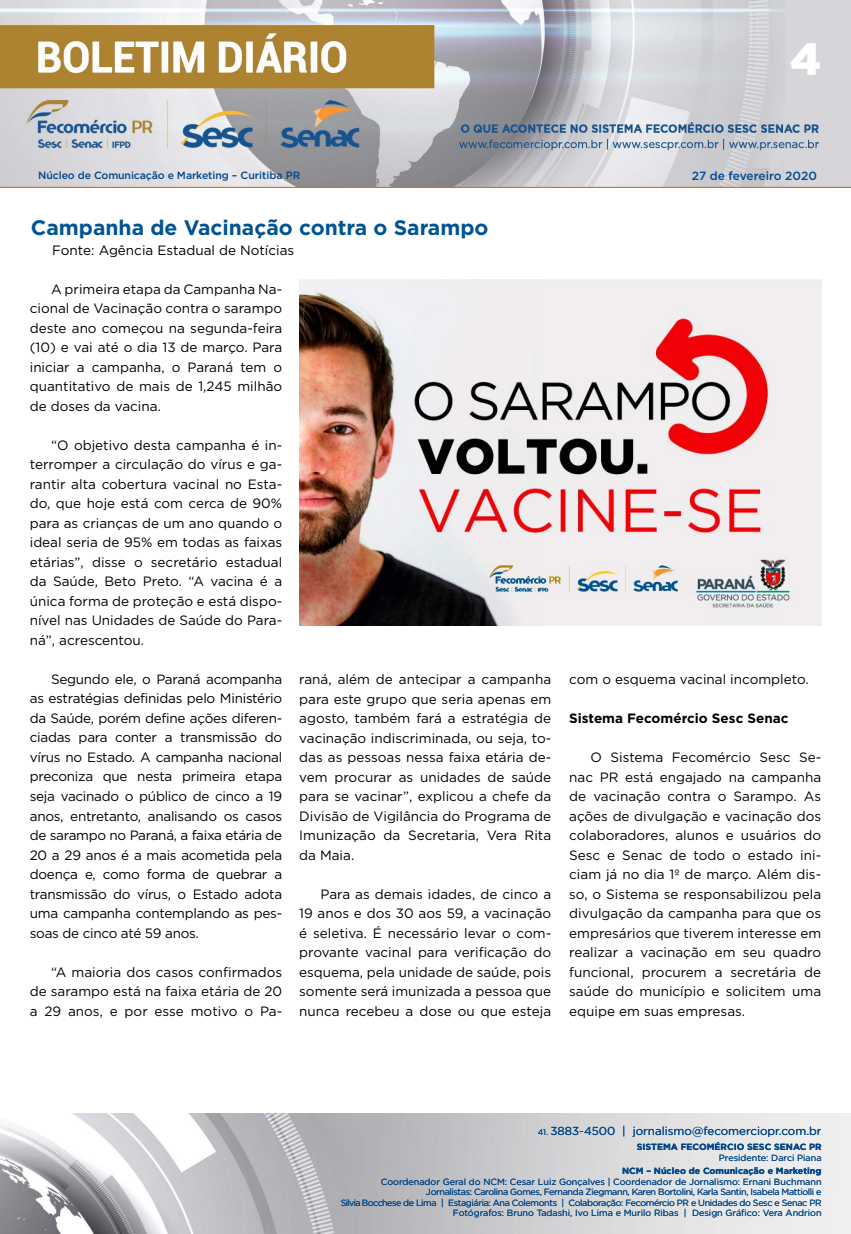
<style>
.page{position:relative;width:851px;height:1234px;background:#fff}
.page>*{position:absolute;margin:0;border:0;box-sizing:border-box;transform-origin:0 0}
.t1{font:900 45px "Gotham";color:#fff}
.t2{font:700 21px "Gotham";color:#005493}
.t3{font:13.5px/19.5px "Gotham";color:#000;text-align:justify}
.t4{font:700 13.5px "Gotham";color:#000}
.t5{font:500 11.85px "Gotham";letter-spacing:-.01em;color:#004a93}
.t6{font:11.55px "Gotham";color:#004587}
.t7{font:500 10.5px "Gotham";letter-spacing:-.01em;color:#004587}
.t8{font:9px/10.5px "Gotham";letter-spacing:-.04em;color:#004587;text-align:right}
.t9{font:700 9px "Gotham";color:#004587}
.t10{font:9px "Gotham";color:#004587}
.s1{font-size:8.25px}
</style>
<div class="page">
<img style="left:0;top:0;width:850px;height:188px">
<img style="left:0;top:1113px;width:850px;height:120px">
<img style="left:299px;top:279px;width:522px;height:346px">
<h1 class="t1" style="left:790px;top:28px;width:33px">4</h1>
<p class="t7" style="left:38px;top:168px;width:264px">Núcleo de Comunicação e Marketing – Curitiba PR</p>
<h2 class="t2" style="left:31px;top:214px;width:459px">Campanha de Vacinação contra o Sarampo</h2>
<p class="t3" style="left:52px;top:240px;width:243px">Fonte: Agência Estadual de Notícias</p>
<p class="t3" style="left:30px;top:279px;width:254px;text-indent:21px">A primeira etapa da Campanha Na&shy;cional de Vacinação contra o sarampo deste ano começou na segunda-feira (10) e vai até o dia 13 de março. Para iniciar a campanha, o Paraná tem o quantitativo de mais de 1,245 milhão de doses da vacina.</p>
<p class="t3" style="left:30px;top:435px;width:254px;text-indent:21px">“O objetivo desta campanha é in&shy;terromper a circulação do vírus e ga&shy;rantir alta cobertura vacinal no Esta&shy;do, que hoje está com cerca de 90% para as crianças de um ano quando o ideal seria de 95% em todas as faixas etárias”, disse o secretário estadual da Saúde, Beto Preto. “A vacina é a única forma de proteção e está dispo&shy;nível nas Unidades de Saúde do Para&shy;ná”, acrescentou.</p>
<p class="t3" style="left:30px;top:669px;width:254px;text-indent:21px">Segundo ele, o Paraná acompanha as estratégias definidas pelo Ministério da Saúde, porém define ações diferen&shy;ciadas para conter a transmissão do vírus no Estado. A campanha nacional preconiza que nesta primeira etapa seja vacinado o público de cinco a 19 anos, entretanto, analisando os casos de sarampo no Paraná, a faixa etária de 20 a 29 anos é a mais acometida pela doença e, como forma de quebrar a transmissão do vírus, o Estado adota uma campanha contemplando as pes&shy;soas de cinco até 59 anos.</p>
<p class="t3" style="left:30px;top:961px;width:254px;text-indent:21px">“A maioria dos casos confirmados de sarampo está na faixa etária de 20 a 29 anos, e por esse motivo o Pa-</p>
<p class="t3" style="left:299px;top:669px;width:253px">raná, além de antecipar a campanha para este grupo que seria apenas em agosto, também fará a estratégia de vacinação indiscriminada, ou seja, to&shy;das as pessoas nessa faixa etária de&shy;vem procurar as unidades de saúde para se vacinar”, explicou a chefe da Divisão de Vigilância do Programa de Imunização da Secretaria, Vera Rita da Maia.</p>
<p class="t3" style="left:299px;top:883px;width:253px;text-indent:21px">Para as demais idades, de cinco a 19 anos e dos 30 aos 59, a vacinação é seletiva. É necessário levar o com&shy;provante vacinal para verificação do esquema, pela unidade de saúde, pois somente será imunizada a pessoa que nunca recebeu a dose ou que esteja</p>
<p class="t5" style="left:691px;top:167px;width:127px">27 de fevereiro 2020</p>
<p class="t3" style="left:569px;top:669px;width:241px">com o esquema vacinal incompleto.</p>
<p class="t4" style="left:569px;top:709px;width:221px">Sistema Fecomércio Sesc Senac</p>
<p class="t3" style="left:569px;top:747px;width:253px;text-indent:21px">O Sistema Fecomércio Sesc Se&shy;nac PR está engajado na campanha de vacinação contra o Sarampo. As ações de divulgação e vacinação dos colaboradores, alunos e usuários do Sesc e Senac de todo o estado ini&shy;ciam já no dia 1º de março. Além dis&shy;so, o Sistema se responsabilizou pela divulgação da campanha para que os empresários que tiverem interesse em realizar a vacinação em seu quadro funcional, procurem a secretária de saúde do município e solicitem uma equipe em suas empresas.</p>
<p class="t6" style="left:537px;top:1123px;width:285px"><span class="s1">41.</span> 3883-4500 | jornalismo@fecomerciopr.com.br</p>
<p class="t9" style="left:636px;top:1140px;width:186px">SISTEMA FECOMÉRCIO SESC SENAC PR</p>
<p class="t10" style="left:718px;top:1151px;width:104px">Presidente: Darci Piana</p>
<p class="t9" style="left:622px;top:1164px;width:201px">NCM – Núcleo de Comunicação e Marketing</p>
<p class="t8" style="left:341px;top:1175px;width:482px">Coordenador Geral do NCM: Cesar Luiz Gonçalves | Coordenador de Jornalismo: Ernani Buchmann Jornalistas: Carolina Gomes, Fernanda Ziegmann, Karen Bortolini, Karla Santin, Isabela Mattiolli e<br>Silvia Bocchese de Lima | Estagiária: Ana Colemonts | Colaboração: Fecomércio PR e Unidades do Sesc e Senac PR Fotógrafos: Bruno Tadashi, Ivo Lima e Murilo Ribas | Design Gráfico: Vera Andrion</p>
</div>
